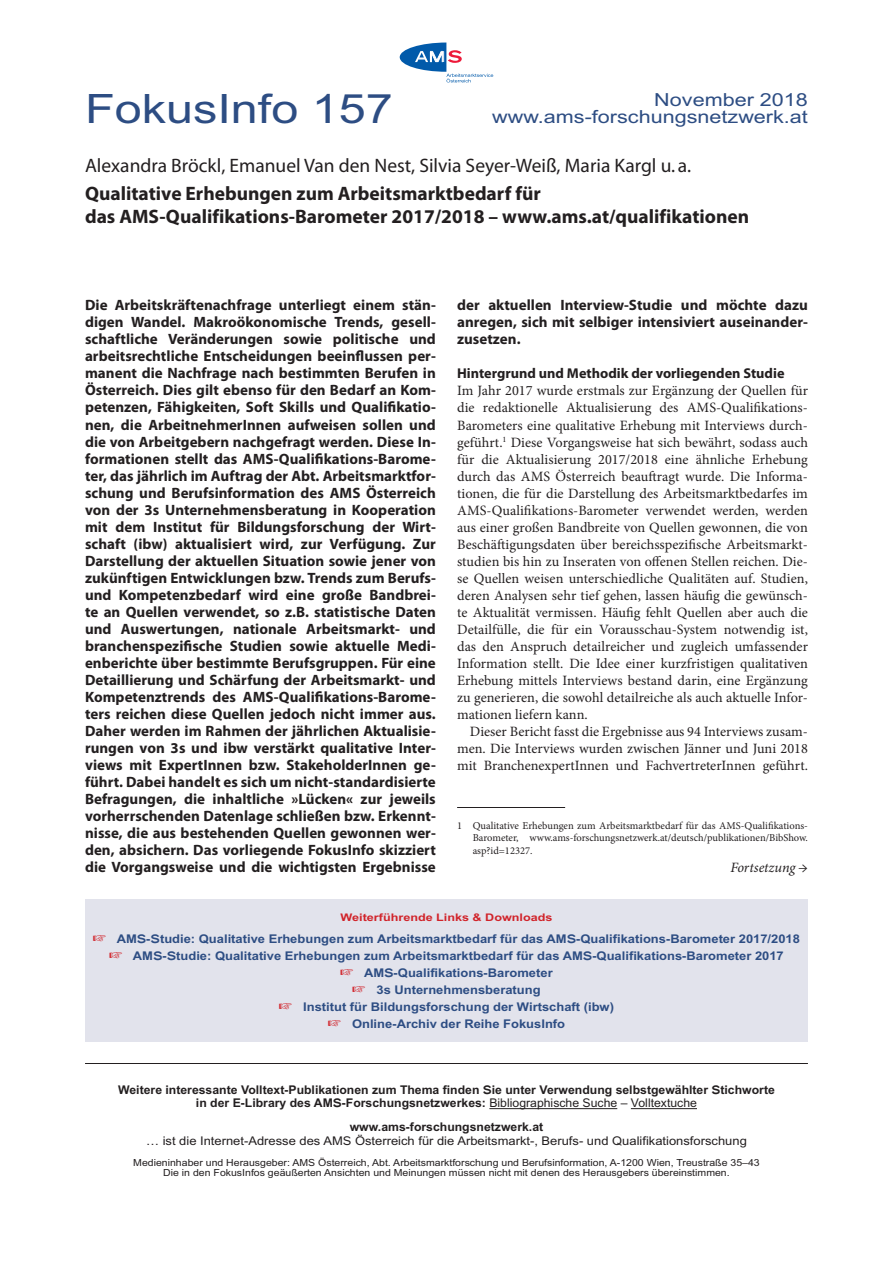
<style>
.page{position:relative;width:893px;height:1263px;background:#fff}
.page>*{position:absolute;margin:0;border:0;box-sizing:border-box;transform-origin:0 0}
.FI_Head_Nummer{font:40.5px "AMS";color:#2d4d83}
.FI_Titel{font:700 19.5px/23.4px "Myriad Pro";color:#231f20}
.FI_AutorIn{font:19.5px "Myriad Pro";color:#231f20}
.FI_Head_Monat{font:18px/17px "AMS";color:#2d4d83;text-align:right}
.FI_Text_Vorspann{font:700 15px/17px "Myriad Pro";color:#231f20;text-align:justify}
.FI_Text{font:14.25px/17px "Minion Pro";letter-spacing:.005em;color:#231f20;text-align:justify}
.FI_Text_Einzug{font:14.25px/17px "Minion Pro";color:#231f20;text-align:justify}
.FI_ZwiTi{font:700 14.25px "Myriad Pro";color:#231f20}
.FI_Text-2{font:italic 14.25px "Minion Pro";letter-spacing:-.005em;color:#231f20}
.FI_Links{font:700 12px "AMS";color:#2d4d83;scale:.9 1}
.FI_Info_unten_fett{font:700 12px/13.5px "AMS";color:#231f20;text-align:center;scale:.85 1}
.FI_Info_unten{font:12px "AMS";color:#231f20;scale:.9 1}
.FI_Fußnote{font:10.5px/12.6px "Minion Pro";color:#231f20;text-align:justify}
.FI_Links_Titel{font:700 10.5px "AMS";color:#d1232a}
.FI_Impressum{font:9.75px/10.5px "AMS";color:#231f20;text-align:center;scale:.9 1}
.s1{color:#d1232a}
.s2{font-weight:400}
</style>
<div class="page">
<hr style="left:457px;top:807px;width:108px;height:1px;background:#231f20">
<hr style="left:489px;top:1108px;width:128px;height:1px;background:#231f20">
<hr style="left:631px;top:1108px;width:66px;height:1px;background:#231f20">
<hr style="left:85px;top:1063px;width:723px;height:1px;background:#231f20">
<svg style="left:400px;top:43px;width:93px;height:39px"></svg>
<hr style="left:414px;top:62px;width:30px;height:1px;background:#015aaa">
<hr style="left:415px;top:50px;width:30px;height:1px;background:#015aaa">
<div style="left:85px;top:899px;width:723px;height:143px;background:#e2e3ec"></div>
<p class="FI_Head_Nummer" style="left:85px;top:87px;width:309px">FokusInfo 157</p>
<p class="FI_Head_Monat" style="left:492px;top:92px;width:317px">November 2018 www.ams-forschungsnetzwerk.at</p>
<p class="FI_AutorIn" style="left:85px;top:153px;width:608px">Alexandra Bröckl, Emanuel Van den Nest, Silvia Seyer-Weiß, Maria Kargl u. a.</p>
<p class="FI_Titel" style="left:85px;top:181px;width:666px">Qualitative Erhebungen zum Arbeitsmarktbedarf für<br>das AMS-Qualifikations-Barometer 2017/2018 – www.ams.at/qualifikationen</p>
<p class="FI_Text_Vorspann" style="left:85px;top:296px;width:352px">Die Arbeitskräftenachfrage unterliegt einem stän&shy;digen Wandel. Makroökonomische Trends, gesell&shy;schaftliche Veränderungen sowie politische und arbeitsrechtliche Entscheidungen beeinflussen per&shy;manent die Nachfrage nach bestimmten Berufen in Österreich. Dies gilt ebenso für den Bedarf an Kom&shy;petenzen, Fähigkeiten, Soft Skills und Qualifikatio&shy;nen, die ArbeitnehmerInnen aufweisen sollen und die von Arbeitgebern nachgefragt werden. Diese In&shy;formationen stellt das AMS-Qualifikations-Barome&shy;ter, das jährlich im Auftrag der Abt. Arbeitsmarktfor&shy;schung und Berufsinformation des AMS Österreich von der 3s Unternehmensberatung in Kooperation mit dem Institut für Bildungsforschung der Wirt&shy;schaft (ibw) aktualisiert wird, zur Verfügung. Zur Darstellung der aktuellen Situation sowie jener von zukünftigen Entwicklungen bzw. Trends zum Berufs&shy;und Kompetenzbedarf wird eine große Bandbrei&shy;te an Quellen verwendet, so z.B. statistische Daten und Auswertungen, nationale Arbeitsmarkt- und branchenspezifische Studien sowie aktuelle Medi&shy;enberichte über bestimmte Berufsgruppen. Für eine Detaillierung und Schärfung der Arbeitsmarkt- und Kompetenztrends des AMS-Qualifikations-Barome&shy;ters reichen diese Quellen jedoch nicht immer aus.<br>Daher werden im Rahmen der jährlichen Aktualisie&shy;rungen von 3s und ibw verstärkt qualitative Inter&shy;views mit ExpertInnen bzw. StakeholderInnen ge&shy;führt. Dabei handelt es sich um nicht-standardisierte Befragungen, die inhaltliche »Lücken« zur jeweils vorherrschenden Datenlage schließen bzw. Erkennt&shy;nisse, die aus bestehenden Quellen gewonnen wer&shy;den, absichern. Das vorliegende FokusInfo skizziert die Vorgangsweise und die wichtigsten Ergebnisse</p>
<p class="FI_Text_Vorspann" style="left:457px;top:296px;width:352px">der aktuellen Interview-Studie und möchte dazu anregen, sich mit selbiger intensiviert auseinander&shy;zusetzen.</p>
<p class="FI_ZwiTi" style="left:457px;top:364px;width:329px">Hintergrund und Methodik der vorliegenden Studie</p>
<p class="FI_Text" style="left:457px;top:382px;width:352px">Im Jahr 2017 wurde erstmals zur Ergänzung der Quellen für die redaktionelle Aktualisierung des AMS-Qualifikations-Barometers eine qualitative Erhebung mit Interviews durch&shy;geführt.<sup>1</sup> Diese Vorgangsweise hat sich bewährt, sodass auch für die Aktualisierung 2017/2018 eine ähnliche Erhebung durch das AMS Österreich beauftragt wurde. Die Informa&shy;tionen, die für die Darstellung des Arbeitsmarktbedarfes im AMS-Qualifikations-Barometer verwendet werden, werden aus einer großen Bandbreite von Quellen gewonnen, die von Beschäftigungsdaten über bereichsspezifische Arbeitsmarkt&shy;studien bis hin zu Inseraten von offenen Stellen reichen. Die&shy;se Quellen weisen unterschiedliche Qualitäten auf. Studien, deren Analysen sehr tief gehen, lassen häufig die gewünsch&shy;te Aktualität vermissen. Häufig fehlt Quellen aber auch die Detailfülle, die für ein Vorausschau-System notwendig ist, das den Anspruch detailreicher und zugleich umfassender Information stellt. Die Idee einer kurzfristigen qualitativen Erhebung mittels Interviews bestand darin, eine Ergänzung zu generieren, die sowohl detailreiche als auch aktuelle Infor&shy;mationen liefern kann.</p>
<p class="FI_Text_Einzug" style="left:457px;top:723px;width:352px;text-indent:13px">Dieser Bericht fasst die Ergebnisse aus 94 Interviews zusam&shy;men. Die Interviews wurden zwischen Jänner und Juni 2018 mit BranchenexpertInnen und FachvertreterInnen geführt.</p>
<p class="FI_Fußnote" style="left:473px;top:819px;width:337px;text-indent:-16px">1 Qualitative Erhebungen zum Arbeitsmarktbedarf für das AMS-Qualifikations-Barometer, www.ams-forschungsnetzwerk.at/deutsch/publikationen/BibShow. asp?id=12327.</p>
<p class="FI_Text-2" style="left:730px;top:857px;width:79px">Fortsetzung →</p>
<p class="FI_Links_Titel" style="left:341px;top:912px;width:213px">Weiterführende Links &amp; Downloads</p>
<p class="FI_Links" style="left:93px;top:932px;width:787px"><span class="s1">☞</span> AMS-Studie: Qualitative Erhebungen zum Arbeitsmarktbedarf für das AMS-Qualifikations-Barometer 2017/2018</p>
<p class="FI_Links" style="left:109px;top:949px;width:751px"><span class="s1">☞</span> AMS-Studie: Qualitative Erhebungen zum Arbeitsmarktbedarf für das AMS-Qualifikations-Barometer 2017</p>
<p class="FI_Links" style="left:340px;top:966px;width:238px"><span class="s1">☞</span> AMS-Qualifikations-Barometer</p>
<p class="FI_Links" style="left:352px;top:983px;width:211px"><span class="s1">☞</span> 3s Unternehmensberatung</p>
<p class="FI_Links" style="left:279px;top:1000px;width:374px"><span class="s1">☞</span> Institut für Bildungsforschung der Wirtschaft (ibw)</p>
<p class="FI_Links" style="left:328px;top:1017px;width:265px"><span class="s1">☞</span> Online-Archiv der Reihe FokusInfo</p>
<p class="FI_Info_unten_fett" style="left:118px;top:1083px;width:774px">Weitere interessante Volltext-Publikationen zum Thema finden Sie unter Verwendung selbstgewählter Stichworte in der E-Library des AMS-Forschungsnetzwerkes: <span class="s2">Bibliographische Suche – Volltextuche</span></p>
<p class="FI_Info_unten_fett" style="left:350px;top:1120px;width:229px">www.ams-forschungsnetzwerk.at</p>
<p class="FI_Info_unten" style="left:146px;top:1134px;width:669px">… ist die Internet-Adresse des AMS Österreich für die Arbeitsmarkt-, Berufs- und Qualifikationsforschung</p>
<p class="FI_Impressum" style="left:133px;top:1157px;width:698px">Medieninhaber und Herausgeber: AMS Österreich, Abt. Arbeitsmarktforschung und Berufsinformation, A-1200 Wien, Treustraße 35–43<br>Die in den FokusInfos geäußerten Ansichten und Meinungen müssen nicht mit denen des Herausgebers übereinstimmen.</p>
</div>
